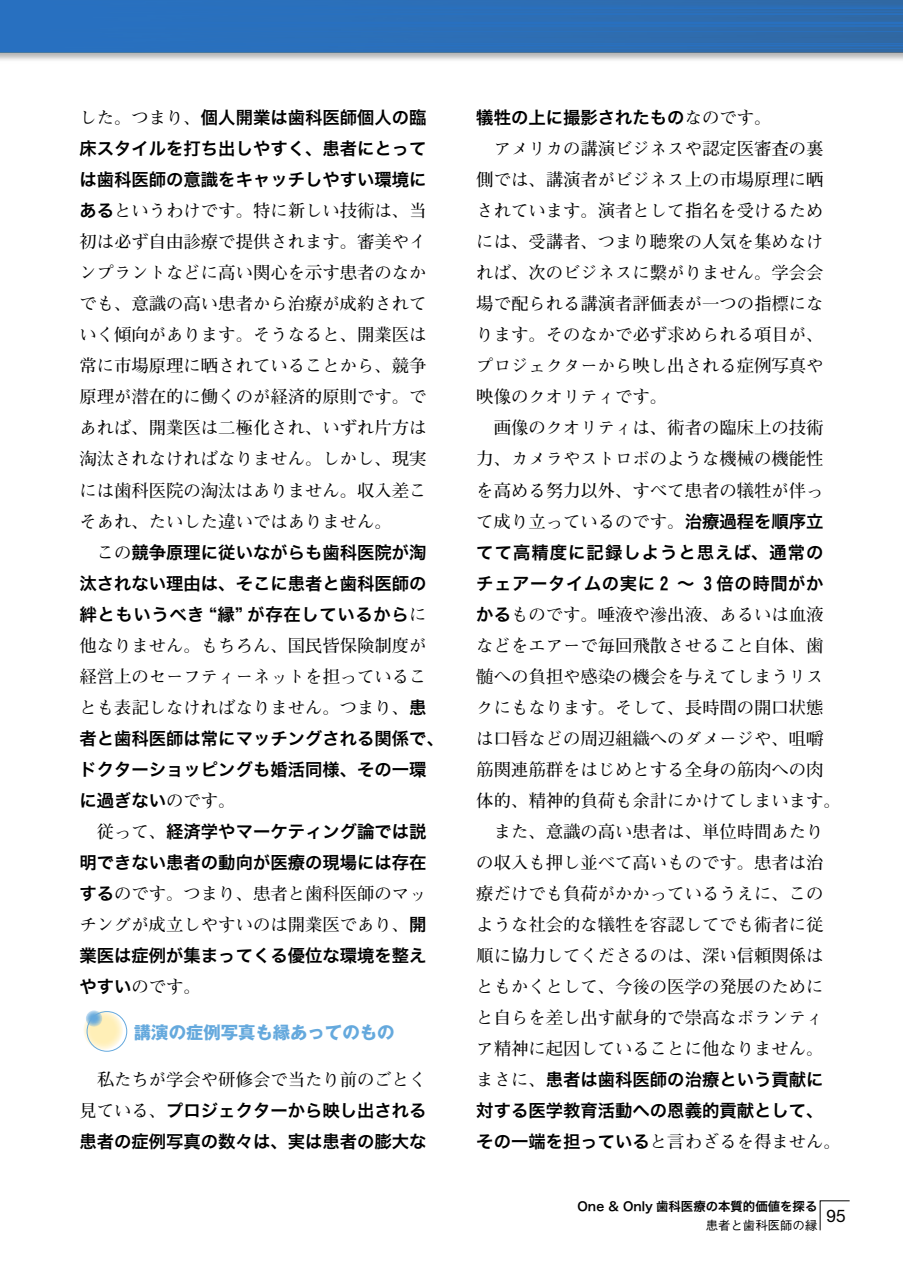
<style>
.page{position:relative;width:903px;height:1275px;background:#fff}
.page>*{position:absolute;margin:0;border:0;box-sizing:border-box;transform-origin:0 0}
.t1{font:700 17.32px/31px "Futo Min A101 Pro";color:#000}
.t2{font:17.32px/31px "Hira Kaku Pro W6";color:#000}
.t3{font:17.32px/31px "Hira Kaku Pro W6";letter-spacing:.045em;color:#000}
.t4{font:700 17.32px "Gothic MB101 Pro";color:#65a9dd}
.t5{font:17.32px "Helvetica Neue";color:#000}
.t6{font:12.42px "Hira Kaku Pro W6";color:#000}
.t7{font:500 12.42px "Gothic BBB Pro";color:#000}
.s1{font-family:"Futo Min A101 Pro";font-weight:700}
.s2{font-family:"Hira Kaku Pro W6";font-weight:400}
.s3{font-family:"Ryumin Pro";font-weight:400}
</style>
<div class="page">
<svg style="left:819px;top:1200px;width:31px;height:31px"></svg>
<div style="left:0;top:0;width:903px;height:63px;background:#000;opacity:.3"></div>
<img style="left:0;top:0;width:903px;height:52px">
<svg style="left:83px;top:1010px;width:40px;height:40px"></svg>
<div style="left:87px;top:1011px;width:40px;height:40px;border:1px solid #65a9dd;border-radius:50%"></div>
<svg style="left:86px;top:1010px;width:16px;height:17px"></svg>
<p class="t2" style="left:79px;top:102px;width:349px;text-align:justify"><span class="s1">した。つまり、</span>個人開業は歯科医師個人の臨床スタイルを打ち出しやすく、患者にとっては歯科医師の意識をキャッチしやすい環境に</p>
<p class="t1" style="left:79px;top:193px;width:349px;text-align:justify"><span class="s2">ある</span>というわけです。特に新しい技術は、当初は必ず自由診療で提供されます。審美やインプラントなどに高い関心を示す患者のなかでも、意識の高い患者から治療が成約されていく傾向があります。そうなると、開業医は常に市場原理に晒されていることから、競争原理が潜在的に働くのが経済的原則です。であれば、開業医は二極化され、いずれ片方は淘汰されなければなりません。しかし、現実には歯科医院の淘汰はありません。収入差こそあれ、たいした違いではありません。</p>
<p class="t2" style="left:79px;top:536px;width:349px;text-align:justify"><span class="s1">　この</span>競争原理に従いながらも歯科医院が淘汰されない理由は、そこに患者と歯科医師の絆ともいうべき “縁” が存在しているから<span class="s1">に</span></p>
<p class="t1" style="left:79px;top:627px;width:349px;text-align:justify">他なりません。もちろん、国民皆保険制度が経営上のセーフティーネットを担っていることも表記しなければなりません。つまり、<span class="s2">患</span></p>
<p class="t2" style="left:79px;top:722px;width:366px">者と歯科医師は常にマッチングされる関係で、ドクターショッピングも婚活同様、その一環に過ぎない<span class="s1">のです。<br>　従って、</span>経済学やマーケティング論では説明できない患者の動向が医療の現場には存在</p>
<p class="t1" style="left:79px;top:875px;width:349px"><span class="s2">する</span>のです。つまり、患者と歯科医師のマッチングが成立しやすいのは開業医であり、<span class="s2">開</span></p>
<p class="t2" style="left:79px;top:939px;width:349px">業医は症例が集まってくる優位な環境を整え</p>
<p class="t1" style="left:79px;top:968px;width:123px"><span class="s2">やすい</span>のです。</p>
<p class="t4" style="left:134px;top:1018px;width:262px">講演の症例写真も縁あってのもの</p>
<p class="t1" style="left:79px;top:1061px;width:349px">　私たちが学会や研修会で当たり前のごとく</p>
<p class="t2" style="left:79px;top:1094px;width:349px"><span class="s1">見ている、</span>プロジェクターから映し出される患者の症例写真の数々は、実は患者の膨大な</p>
<p class="t2" style="left:476px;top:102px;width:297px">犠牲の上に撮影されたもの<span class="s1">なのです。</span></p>
<p class="t1" style="left:476px;top:131px;width:349px">　アメリカの講演ビジネスや認定医審査の裏側では、講演者がビジネス上の市場原理に晒されています。演者として指名を受けるためには、受講者、つまり聴衆の人気を集めなければ、次のビジネスに繫がりません。学会会場で配られる講演者評価表が一つの指標になります。そのなかで必ず求められる項目が、プロジェクターから映し出される症例写真や映像のクオリティです。<br>　画像のクオリティは、術者の臨床上の技術力、カメラやストロボのような機械の機能性を高める努力以外、すべて患者の犠牲が伴って成り立っているのです。<span class="s2">治療過程を順序立</span></p>
<p class="t3" style="left:476px;top:536px;width:349px">てて高精度に記録しようと思えば、通常のチェアータイムの実に₂ 〜 ₃倍の時間がか</p>
<p class="t1" style="left:476px;top:596px;width:366px"><span class="s2">かる</span>ものです。唾液や滲出液、あるいは血液などをエアーで毎回飛散させること自体、歯髄への負担や感染の機会を与えてしまうリスクにもなります。そして、長時間の開口状態は口唇などの周辺組織へのダメージや、咀嚼筋関連筋群をはじめとする全身の筋肉への肉体的、精神的負荷も余計にかけてしまいます。　また、意識の高い患者は、単位時間あたりの収入も押し並べて高いものです。患者は治療だけでも負荷がかかっているうえに、このような社会的な犠牲を容認してでも術者に<span class="s3">従順に</span>協力してくださるのは、深い信頼関係はともかくとして、今後の医学の発展のためにと自らを差し出す献身的で崇高なボランティア精神に起因していることに他なりません。</p>
<p class="t2" style="left:476px;top:1063px;width:349px"><span class="s1">まさに、</span>患者は歯科医師の治療という貢献に対する医学教育活動への恩義的貢献として、</p>
<p class="t1" style="left:476px;top:1123px;width:366px"><span class="s2">その一端を担っている</span>と言わざるを得ません。</p>
<p class="t6" style="left:577px;top:1195px;width:241px">One &amp; Only 歯科医療の本質的価値を探る</p>
<p class="t7" style="left:706px;top:1215px;width:113px">患者と歯科医師の縁</p>
<p class="t5" style="left:826px;top:1205px;width:21px">95</p>
</div>
